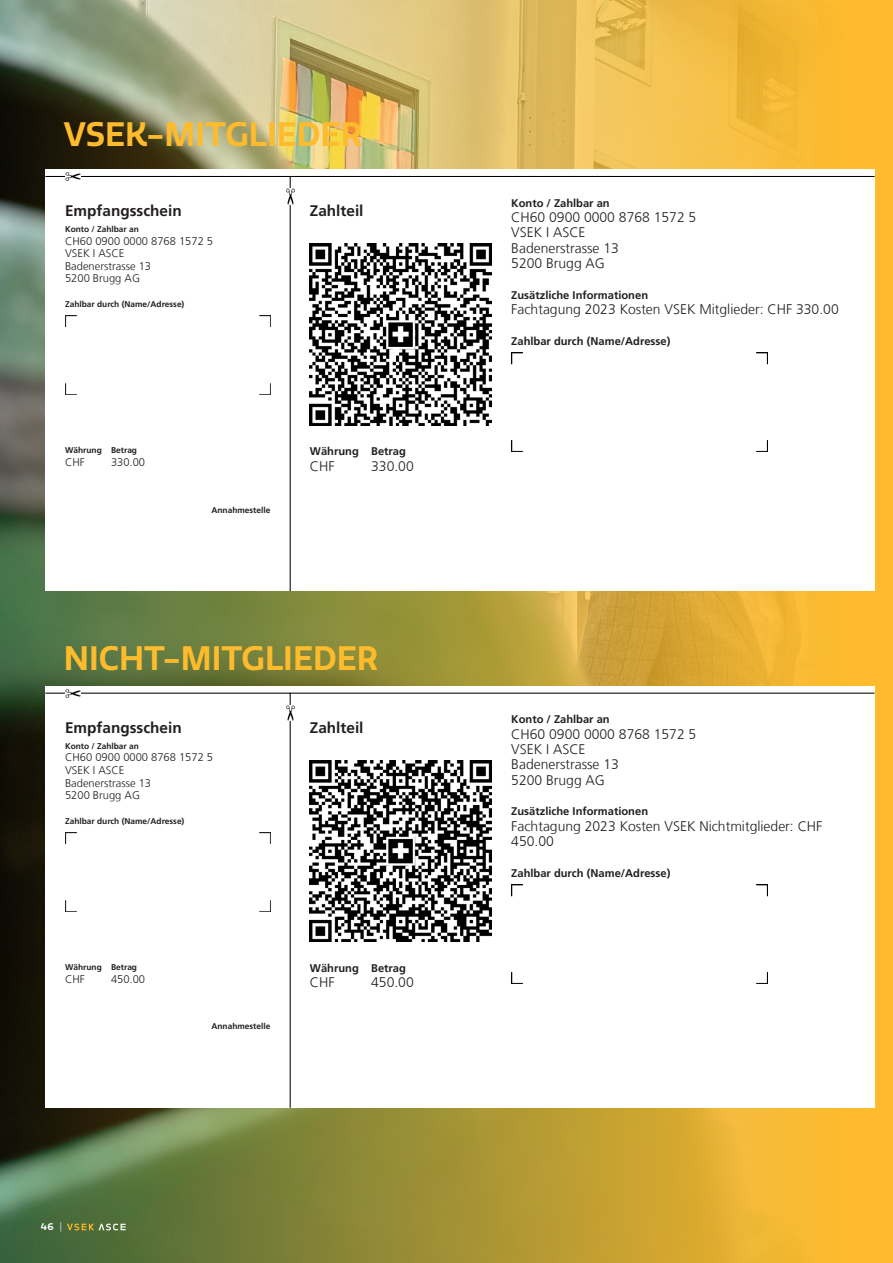
<style>
.page{position:relative;width:893px;height:1263px;background:#fff}
.page>*{position:absolute;margin:0;border:0;box-sizing:border-box;transform-origin:0 0}
.t1{font:600 33px "Quatro";color:#fdbb2d}
.t2{font:700 15.3px "Frutiger";color:#231f20}
.t3{font:300 13.95px/15.3px "Frutiger";color:#231f20}
.t4{font:700 11.1px "Frutiger";color:#231f20}
.t5{font:300 11.1px/12.6px "Frutiger";color:#231f20}
.t6{font:600 9.45px "Quatro";color:#fff;scale:1.05 1}
.t7{font:700 8.4px "Frutiger";color:#231f20}
</style>
<div class="page">
<img style="left:0;top:0;width:893px;height:1263px">
<svg style="left:67px;top:1224px;width:59px;height:6px"></svg>
<div style="left:45px;top:170px;width:829px;height:421px;background:#fff"></div>
<img style="left:65px;top:315px;width:206px;height:79px">
<img style="left:310px;top:244px;width:182px;height:181px">
<img style="left:511px;top:352px;width:257px;height:99px">
<hr style="left:290px;top:176px;width:1px;height:415px;background:#000">
<hr style="left:45px;top:176px;width:829px;height:1px;background:#000">
<img style="left:65px;top:173px;width:16px;height:7px">
<img style="left:286px;top:188px;width:8px;height:16px">
<div style="left:45px;top:686px;width:829px;height:421px;background:#fff"></div>
<img style="left:65px;top:832px;width:206px;height:79px">
<img style="left:310px;top:760px;width:182px;height:182px">
<img style="left:511px;top:884px;width:257px;height:99px">
<hr style="left:290px;top:693px;width:1px;height:414px;background:#000">
<hr style="left:45px;top:693px;width:829px;height:1px;background:#000">
<img style="left:65px;top:689px;width:16px;height:8px">
<img style="left:286px;top:705px;width:8px;height:16px">
<h1 class="t1" style="left:64px;top:115px;width:300px">VSEK-MITGLIEDER</h1>
<p class="t2" style="left:65px;top:202px;width:118px">Empfangsschein</p>
<p class="t7" style="left:65px;top:224px;width:75px">Konto / Zahlbar an</p>
<p class="t5" style="left:65px;top:235px;width:150px">CH60 0900 0000 8768 1572 5<br>VSEK I ASCE<br>Badenerstrasse 13<br>5200 Brugg AG</p>
<p class="t7" style="left:65px;top:300px;width:121px">Zahlbar durch (Name/Adresse)</p>
<p class="t2" style="left:310px;top:202px;width:55px">Zahlteil</p>
<p class="t7" style="left:65px;top:445px;width:73px">Währung Betrag</p>
<p class="t5" style="left:65px;top:456px;width:21px">CHF</p>
<p class="t5" style="left:111px;top:456px;width:36px">330.00</p>
<p class="t7" style="left:211px;top:505px;width:60px">Annahmestelle</p>
<p class="t4" style="left:310px;top:445px;width:97px">Währung Betrag</p>
<p class="t3" style="left:310px;top:458px;width:26px">CHF</p>
<p class="t3" style="left:371px;top:458px;width:44px">330.00</p>
<h1 class="t1" style="left:64px;top:639px;width:316px">NICHT-MITGLIEDER</h1>
<p class="t2" style="left:65px;top:718px;width:118px">Empfangsschein</p>
<p class="t7" style="left:65px;top:741px;width:75px">Konto / Zahlbar an</p>
<p class="t5" style="left:65px;top:751px;width:150px">CH60 0900 0000 8768 1572 5<br>VSEK I ASCE<br>Badenerstrasse 13<br>5200 Brugg AG</p>
<p class="t7" style="left:65px;top:816px;width:121px">Zahlbar durch (Name/Adresse)</p>
<p class="t2" style="left:310px;top:718px;width:55px">Zahlteil</p>
<p class="t7" style="left:65px;top:962px;width:73px">Währung Betrag</p>
<p class="t5" style="left:65px;top:972px;width:21px">CHF</p>
<p class="t5" style="left:111px;top:972px;width:36px">450.00</p>
<p class="t7" style="left:211px;top:1022px;width:60px">Annahmestelle</p>
<p class="t4" style="left:310px;top:962px;width:97px">Währung Betrag</p>
<p class="t3" style="left:310px;top:975px;width:26px">CHF</p>
<p class="t3" style="left:371px;top:975px;width:44px">450.00</p>
<p class="t6" style="left:41px;top:1221px;width:14px">46</p>
<p class="t4" style="left:511px;top:196px;width:100px">Konto / Zahlbar an</p>
<p class="t3" style="left:511px;top:210px;width:187px">CH60 0900 0000 8768 1572 5<br>VSEK I ASCE<br>Badenerstrasse 13<br>5200 Brugg AG</p>
<p class="t4" style="left:511px;top:288px;width:138px">Zusätzliche Informationen</p>
<p class="t3" style="left:511px;top:302px;width:329px">Fachtagung 2023 Kosten VSEK Mitglieder: CHF 330.00</p>
<p class="t4" style="left:511px;top:334px;width:161px">Zahlbar durch (Name/Adresse)</p>
<p class="t4" style="left:511px;top:713px;width:100px">Konto / Zahlbar an</p>
<p class="t3" style="left:511px;top:726px;width:187px">CH60 0900 0000 8768 1572 5<br>VSEK I ASCE<br>Badenerstrasse 13<br>5200 Brugg AG</p>
<p class="t4" style="left:511px;top:805px;width:138px">Zusätzliche Informationen</p>
<p class="t3" style="left:511px;top:818px;width:313px">Fachtagung 2023 Kosten VSEK Nichtmitglieder: CHF<br>450.00</p>
<p class="t4" style="left:511px;top:866px;width:161px">Zahlbar durch (Name/Adresse)</p>
</div>
